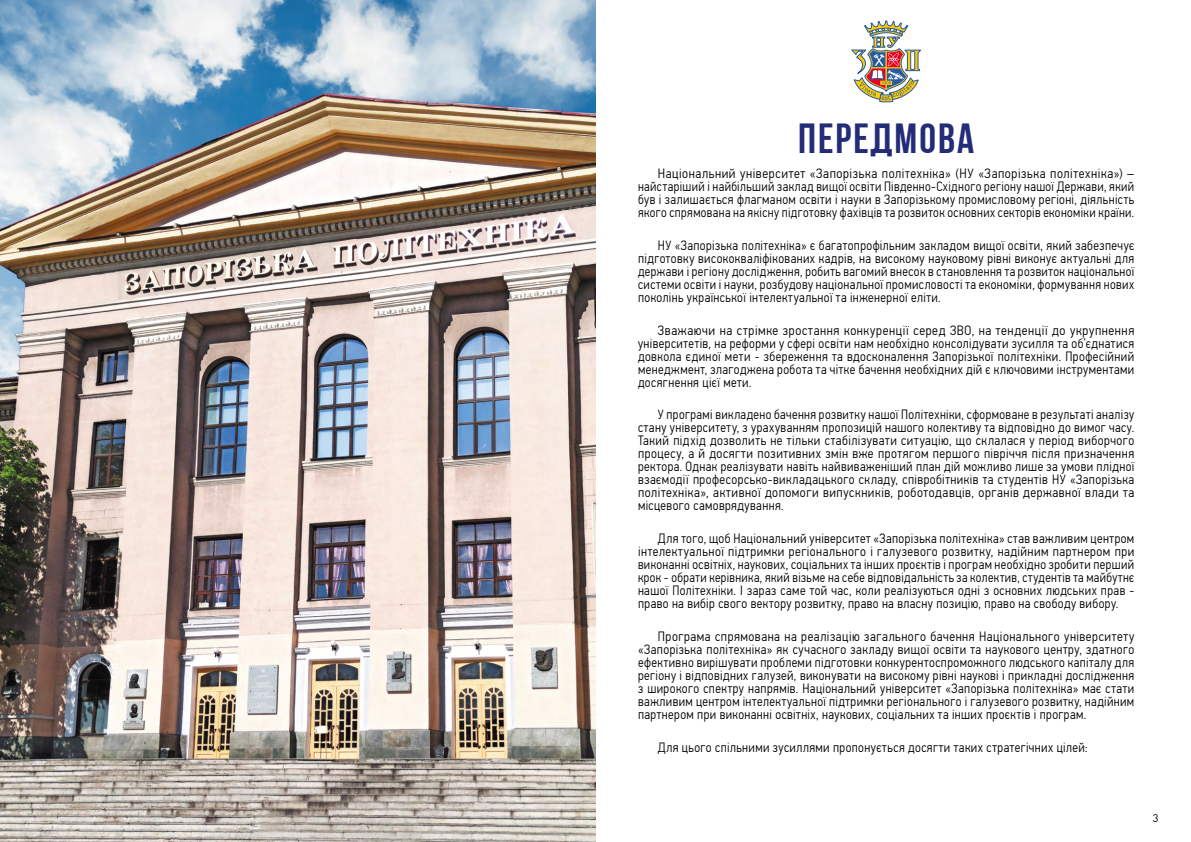
<style>
.page{position:relative;width:1191px;height:842px;background:#fff}
.page>*{position:absolute;margin:0;border:0;box-sizing:border-box;transform-origin:0 0}
.t1{font:42px "Bebas Neue Cyrillic";letter-spacing:.05em;color:#232c77}
.t2{font:300 13.5px/13px "PF Din Text Cond Pro";letter-spacing:.03em;color:#000;text-align:justify}
.t3{font:300 13.5px/13px "PF Din Text Cond Pro";letter-spacing:.03em;color:#000;text-align:justify;scale:1.04 1}
.t4{font:11px "DIN Pro";color:#000}
</style>
<div class="page">
<svg style="left:851px;top:21px;width:70px;height:81px"></svg>
<img style="left:0;top:0;width:595px;height:842px">
<h1 class="t1" style="left:798px;top:115px;width:177px">ПЕРЕДМОВА</h1>
<p class="t3" style="left:638px;top:167px;width:479px;text-indent:20px">Національний університет «Запорізька політехніка» (НУ «Запорізька політехніка») – найстаріший і найбільший заклад вищої освіти Південно-Східного регіону нашої Держави, який був і залишається флагманом освіти і науки в Запорізькому промисловому регіоні, діяльність якого спрямована на якісну підготовку фахівців та розвиток основних секторів економіки країни.</p>
<p class="t2" style="left:638px;top:239px;width:498px;text-indent:20px">НУ «Запорізька політехніка» є багатопрофільним закладом вищої освіти, який забезпечує підготовку висококваліфікованих кадрів, на високому науковому рівні виконує актуальні для держави і регіону дослідження, робить вагомий внесок в становлення та розвиток національної системи освіти і науки, розбудову національної промисловості та економіки, формування нових поколінь української інтелектуальної та інженерної еліти.</p>
<p class="t3" style="left:638px;top:323px;width:479px;text-indent:20px">Зважаючи на стрімке зростання конкуренції серед ЗВО, на тенденції до укрупнення університетів, на реформи у сфері освіти нам необхідно консолідувати зусилля та об’єднатися довкола єдиної мети - збереження та вдосконалення Запорізької політехніки. Професійний менеджмент, злагоджена робота та чітке бачення необхідних дій є ключовими інструментами досягнення цієї мети.</p>
<p class="t2" style="left:638px;top:408px;width:498px;text-indent:20px">У програмі викладено бачення розвитку нашої Політехніки, сформоване в результаті аналізу стану університету, з урахуванням пропозицій нашого колективу та відповідно до вимог часу.<br>Такий підхід дозволить не тільки стабілізувати ситуацію, що склалася у період виборчого процесу, а й досягти позитивних змін вже протягом першого півріччя після призначення ректора. Однак реалізувати навіть найвиваженіший план дій можливо лише за умови плідної взаємодії професорсько-викладацького складу, співробітників та студентів НУ «Запорізька політехніка», активної допомоги випускників, роботодавців, органів державної влади та місцевого самоврядування.</p>
<p class="t2" style="left:638px;top:532px;width:498px;text-indent:20px">Для того, щоб Національний університет «Запорізька політехніка» став важливим центром інтелектуальної підтримки регіонального і галузевого розвитку, надійним партнером при виконанні освітніх, наукових, соціальних та інших проєктів і програм необхідно зробити перший крок - обрати керівника, який візьме на себе відповідальність за колектив, студентів та майбутнє нашої Політехніки. І зараз саме той час, коли реалізуються одні з основних людських прав - право на вибір свого вектору розвитку, право на власну позицію, право на свободу вибору.</p>
<p class="t2" style="left:638px;top:630px;width:498px;text-indent:20px">Програма спрямована на реалізацію загального бачення Національного університету «Запорізька політехніка» як сучасного закладу вищої освіти та наукового центру, здатного ефективно вирішувати проблеми підготовки конкурентоспроможного людського капіталу для регіону і відповідних галузей, виконувати на високому рівні наукові і прикладні дослідження з широкого спектру напрямів. Національний університет «Запорізька політехніка» має стати важливим центром інтелектуальної підтримки регіонального і галузевого розвитку, надійним партнером при виконанні освітніх, наукових, соціальних та інших проєктів і програм.</p>
<p class="t2" style="left:658px;top:741px;width:431px">Для цього спільними зусиллями пропонується досягти таких стратегічних цілей:</p>
<p class="t4" style="left:1152px;top:811px;width:7px">3</p>
</div>
